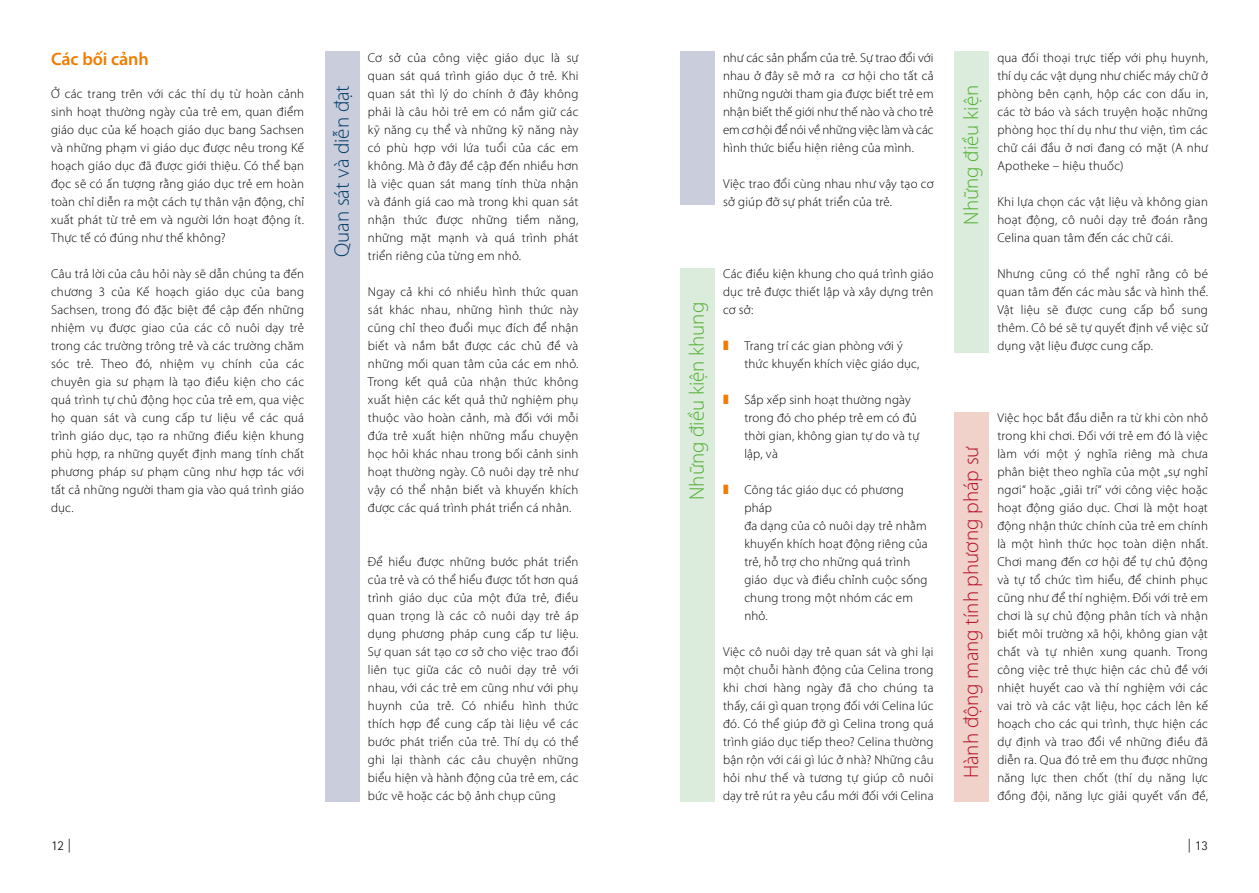
<style>
.page{position:relative;width:1259px;height:893px;background:#fff}
.page>*{position:absolute;margin:0;border:0;box-sizing:border-box;transform-origin:0 0}
.Context_FS{font:300 21px "Myriad Pro";color:#51ae30}
.Context_FS-2{font:300 21px "Myriad Pro";color:#b50e26}
.Context_FS-3{font:300 21px "Myriad Pro";color:#033c67}
.Zwischen_Headline_FS{font:600 18px "Myriad Pro";letter-spacing:-.005em;color:#ef7c00}
.t1{font:300 13.5px "Agfa Rotis Sans Serif";color:#000}
.Fließtext_vietnam{font:300 12.9px/18px "Myriad Pro";letter-spacing:.015em;color:#000;text-align:justify}
.s1{color:#ef7c00}
</style>
<div class="page">
<div style="left:325px;top:51px;width:34px;height:750px;background:#c9cddc"></div>
<div style="left:680px;top:268px;width:34px;height:533px;background:#dbecdd"></div>
<div style="left:955px;top:51px;width:34px;height:302px;background:#dbecdd"></div>
<div style="left:955px;top:412px;width:34px;height:389px;background:#f0d2ca"></div>
<div style="left:680px;top:51px;width:34px;height:154px;background:#c9cddc"></div>
<p class="Zwischen_Headline_FS" style="left:51px;top:47px;width:99px">Các bối cảnh</p>
<p class="Fließtext_vietnam" style="left:51px;top:84px;width:255px">Ở các trang trên với các thí dụ từ hoàn cảnh sinh hoạt thường ngày của trẻ em, quan điểm giáo dục của kế hoạch giáo dục bang Sachsen và những phạm vi giáo dục được nêu trong Kế hoạch giáo dục đã được giới thiệu. Có thể bạn đọc sẽ có ấn tượng rằng giáo dục trẻ em hoàn toàn chỉ diễn ra một cách tự thân vận động, chỉ xuất phát từ trẻ em và người lớn hoạt động ít.<br>Thực tế có đúng như thế không?</p>
<p class="Fließtext_vietnam" style="left:51px;top:264px;width:255px">Câu trả lời của câu hỏi này sẽ dẫn chúng ta đến chương 3 của Kế hoạch giáo dục của bang Sachsen, trong đó đặc biệt đề cập đến những nhiệm vụ được giao của các cô nuôi dạy trẻ trong các trường trông trẻ và các trường chăm sóc trẻ. Theo đó, nhiệm vụ chính của các chuyên gia sư phạm là tạo điều kiện cho các quá trình tự chủ động học của trẻ em, qua việc họ quan sát và cung cấp tư liệu về các quá trình giáo dục, tạo ra những điều kiện khung phù hợp, ra những quyết định mang tính chất phương pháp sư phạm cũng như hợp tác với tất cả những người tham gia vào quá trình giáo dục.</p>
<p class="Context_FS-3" style="left:329px;top:257px;width:174px;rotate:-90deg">Quan sát và diễn đạt</p>
<p class="Fließtext_vietnam" style="left:368px;top:48px;width:212px">Cơ sở của công việc giáo dục là sự quan sát quá trình giáo dục ở trẻ. Khi quan sát thì lý do chính ở đây không phải là câu hỏi trẻ em có nắm giữ các kỹ năng cụ thể và những kỹ năng này có phù hợp với lứa tuổi của các em không. Mà ở đây đề cập đến nhiều hơn là việc quan sát mang tính thừa nhận và đánh giá cao mà trong khi quan sát nhận thức được những tiềm năng, những mặt mạnh và quá trình phát triển riêng của từng em nhỏ.</p>
<p class="Fließtext_vietnam" style="left:368px;top:282px;width:212px">Ngay cả khi có nhiều hình thức quan sát khác nhau, những hình thức này cũng chỉ theo đuổi mục đích để nhận biết và nắm bắt được các chủ đề và những mối quan tâm của các em nhỏ.<br>Trong kết quả của nhận thức không xuất hiện các kết quả thử nghiệm phụ thuộc vào hoàn cảnh, mà đối với mỗi đứa trẻ xuất hiện những mẩu chuyện học hỏi khác nhau trong bối cảnh sinh hoạt thường ngày. Cô nuôi dạy trẻ như vậy có thể nhận biết và khuyến khích được các quá trình phát triển cá nhân.</p>
<p class="Fließtext_vietnam" style="left:368px;top:552px;width:212px">Để hiểu được những bước phát triển của trẻ và có thể hiểu được tốt hơn quá trình giáo dục của một đứa trẻ, điều quan trọng là các cô nuôi dạy trẻ áp dụng phương pháp cung cấp tư liệu.<br>Sự quan sát tạo cơ sở cho việc trao đổi liên tục giữa các cô nuôi dạy trẻ với nhau, với các trẻ em cũng như với phụ huynh của trẻ. Có nhiều hình thức thích hợp để cung cấp tài liệu về các bước phát triển của trẻ. Thí dụ có thể ghi lại thành các câu chuyện những biểu hiện và hành động của trẻ em, các bức vẽ hoặc các bộ ảnh chụp cũng</p>
<p class="Fließtext_vietnam" style="left:723px;top:48px;width:212px">như các sản phẩm của trẻ. Sự trao đổi với nhau ở đây sẽ mở ra cơ hội cho tất cả những người tham gia được biết trẻ em nhận biết thế giới như thế nào và cho trẻ em cơ hội để nói về những việc làm và các hình thức biểu hiện riêng của mình.</p>
<p class="Fließtext_vietnam" style="left:723px;top:174px;width:212px">Việc trao đổi cùng nhau như vậy tạo cơ sở giúp đỡ sự phát triển của trẻ.</p>
<p class="Context_FS" style="left:684px;top:500px;width:200px;rotate:-90deg">Những điều kiện khung</p>
<p class="Fließtext_vietnam" style="left:723px;top:264px;width:212px">Các điều kiện khung cho quá trình giáo dục trẻ được thiết lập và xây dựng trên cơ sở:</p>
<p class="Fließtext_vietnam" style="left:744px;top:336px;width:177px;text-indent:-21px"><span class="s1">❚</span> Trang trí các gian phòng với ý thức khuyến khích việc giáo dục,</p>
<p class="Fließtext_vietnam" style="left:744px;top:390px;width:176px;text-align:left;text-indent:-21px"><span class="s1">❚</span> Sắp xếp sinh hoạt thường ngày trong đó cho phép trẻ em có đủ thời gian, không gian tự do và tự lập, và</p>
<p class="Fließtext_vietnam" style="left:744px;top:480px;width:185px;text-align:left;text-indent:-21px"><span class="s1">❚</span> Công tác giáo dục có phương pháp<br>đa dạng của cô nuôi dạy trẻ nhằm khuyến khích hoạt động riêng của trẻ, hỗ trợ cho những quá trình giáo dục và điều chỉnh cuộc sống chung trong một nhóm các em nhỏ.</p>
<p class="Fließtext_vietnam" style="left:723px;top:642px;width:212px">Việc cô nuôi dạy trẻ quan sát và ghi lại một chuỗi hành động của Celina trong khi chơi hàng ngày đã cho chúng ta thấy, cái gì quan trọng đối với Celina lúc đó. Có thể giúp đỡ gì Celina trong quá trình giáo dục tiếp theo? Celina thường bận rộn với cái gì lúc ở nhà? Những câu hỏi như thế và tương tự giúp cô nuôi dạy trẻ rút ra yêu cầu mới đối với Celina</p>
<p class="Context_FS" style="left:958px;top:225px;width:141px;rotate:-90deg">Những điều kiện</p>
<p class="Fließtext_vietnam" style="left:997px;top:48px;width:212px">qua đối thoại trực tiếp với phụ huynh, thí dụ các vật dụng như chiếc máy chữ ở phòng bên cạnh, hộp các con dấu in, các tờ báo và sách truyện hoặc những phòng học thí dụ như thư viện, tìm các chữ cái đầu ở nơi đang có mặt (A như Apotheke – hiệu thuốc)</p>
<p class="Fließtext_vietnam" style="left:997px;top:192px;width:212px">Khi lựa chọn các vật liệu và không gian hoạt động, cô nuôi dạy trẻ đoán rằng Celina quan tâm đến các chữ cái.</p>
<p class="Fließtext_vietnam" style="left:997px;top:264px;width:212px">Nhưng cũng có thể nghĩ rằng cô bé quan tâm đến các màu sắc và hình thể.<br>Vật liệu sẽ được cung cấp bổ sung thêm. Cô bé sẽ tự quyết định về việc sử dụng vật liệu được cung cấp.</p>
<p class="Context_FS-2" style="left:958px;top:778px;width:334px;rotate:-90deg">Hành động mang tính phương pháp sư</p>
<p class="Fließtext_vietnam" style="left:997px;top:408px;width:212px">Việc học bắt đầu diễn ra từ khi còn nhỏ trong khi chơi. Đối với trẻ em đó là việc làm với một ý nghĩa riêng mà chưa phân biệt theo nghĩa của một „sự nghỉ ngơi“ hoặc „giải trí“ với công việc hoặc hoạt động giáo dục. Chơi là một hoạt động nhận thức chính của trẻ em chính là một hình thức học toàn diện nhất.<br>Chơi mang đến cơ hội để tự chủ động và tự tổ chức tìm hiểu, để chinh phục cũng như để thí nghiệm. Đối với trẻ em chơi là sự chủ động phân tích và nhận biết môi trường xã hội, không gian vật chất và tự nhiên xung quanh. Trong công việc trẻ thực hiện các chủ đề với nhiệt huyết cao và thí nghiệm với các vai trò và các vật liệu, học cách lên kế hoạch cho các qui trình, thực hiện các dự định và trao đổi về những điều đã diễn ra. Qua đó trẻ em thu được những năng lực then chốt (thí dụ năng lực đồng đội, năng lực giải quyết vấn đề,</p>
<p class="t1" style="left:51px;top:838px;width:22px">12 |</p>
<p class="t1" style="left:1187px;top:838px;width:22px">| 13</p>
</div>
